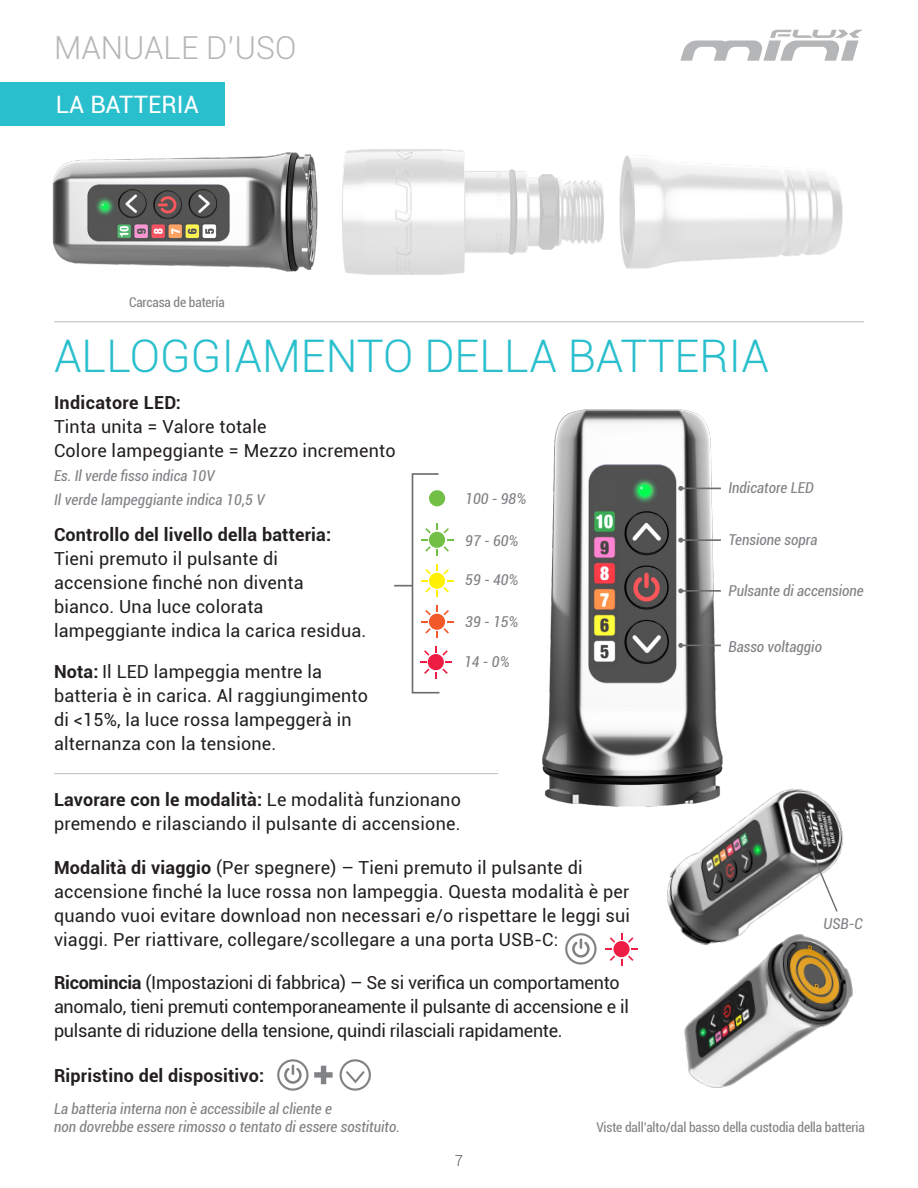
<style>
.page{position:relative;width:918px;height:1188px;background:#fff}
.page>*{position:absolute;margin:0;border:0;box-sizing:border-box;transform-origin:0 0}
.t1{font:300 45px "Roboto";color:#2abfcd}
.t2{font:300 31.65px "Roboto";color:#b5b6b7}
.t3{font:24px "Roboto";color:#fff}
.t4{font:18px/24px "Roboto";letter-spacing:.01em;color:#231f20}
.t5{font:18px/24px "Roboto";letter-spacing:-.015em;color:#231f20}
.t6{font:700 18px "Roboto";letter-spacing:.01em;color:#231f20}
.t7{font:italic condensed 15px "Roboto";color:#808285}
.t8{font:300 15px "Roboto";color:#57585a}
.t9{font:condensed 13.5px "Roboto";letter-spacing:-.01em;color:#808285}
.s1{font-weight:700}
.s2{font-weight:400}
</style>
<div class="page">
<svg style="left:680px;top:30px;width:182px;height:31px"></svg>
<img style="left:667px;top:789px;width:177px;height:142px">
<img style="left:681px;top:925px;width:172px;height:163px">
<img style="left:542px;top:409px;width:187px;height:416px">
<hr style="left:54px;top:321px;width:810px;height:1px;background:#bcbdc0">
<hr style="left:54px;top:773px;width:444px;height:1px;background:#bcbdc0">
<div style="left:0;top:83px;width:225px;height:43px;background:#2abfcd"></div>
<svg style="left:810px;top:851px;width:29px;height:62px"></svg>
<svg style="left:394px;top:473px;width:59px;height:221px"></svg>
<hr style="left:681px;top:488px;width:40px;height:1px;background:#6c6d70">
<svg style="left:678px;top:486px;width:5px;height:5px"></svg>
<hr style="left:681px;top:539px;width:40px;height:2px;background:#6c6d70">
<svg style="left:678px;top:538px;width:5px;height:5px"></svg>
<hr style="left:681px;top:590px;width:40px;height:2px;background:#6c6d70">
<svg style="left:678px;top:588px;width:5px;height:5px"></svg>
<hr style="left:681px;top:645px;width:40px;height:1px;background:#6c6d70">
<svg style="left:678px;top:643px;width:5px;height:5px"></svg>
<svg style="left:340px;top:1059px;width:31px;height:32px"></svg>
<svg style="left:277px;top:1059px;width:56px;height:32px"></svg>
<img style="left:52px;top:152px;width:266px;height:120px">
<svg style="left:342px;top:149px;width:501px;height:126px"></svg>
<svg style="left:565px;top:933px;width:32px;height:32px"></svg>
<div style="left:613px;top:941px;width:17px;height:16px;background:#ed1d43;border-radius:50%"></div>
<svg style="left:628px;top:937px;width:10px;height:13px"></svg>
<svg style="left:628px;top:956px;width:5px;height:5px"></svg>
<svg style="left:610px;top:956px;width:5px;height:5px"></svg>
<svg style="left:606px;top:937px;width:9px;height:13px"></svg>
<h2 class="t2" style="left:54px;top:25px;width:244px">MANUALE D’USO</h2>
<p class="t3" style="left:56px;top:88px;width:145px">LA BATTERIA</p>
<p class="t9" style="left:129px;top:293px;width:97px">Carcasa de batería</p>
<p class="t1" style="left:54px;top:325px;width:716px">ALLOGGIAMENTO DELLA BATTERIA</p>
<p class="t6" style="left:54px;top:390px;width:128px">Indicatore LED:</p>
<p class="t4" style="left:54px;top:414px;width:214px">Tinta unita = Valore totale</p>
<p class="t4" style="left:54px;top:438px;width:343px">Colore lampeggiante = Mezzo incremento</p>
<p class="t7" style="left:54px;top:465px;width:162px">Es. Il verde fisso indica 10V</p>
<p class="t7" style="left:54px;top:489px;width:212px">Il verde lampeggiante indica 10,5 V</p>
<p class="t6" style="left:54px;top:522px;width:279px">Controllo del livello della batteria:</p>
<p class="t4" style="left:54px;top:546px;width:314px">Tieni premuto il pulsante di accensione finché non diventa bianco. Una luce colorata lampeggiante indica la carica residua.</p>
<p class="t4" style="left:54px;top:659px;width:316px"><span class="s1">Nota:</span> Il LED lampeggia mentre la batteria è in carica. Al raggiungimento di &lt;15%, la luce rossa lampeggerà in alternanza con la tensione.</p>
<p class="t7" style="left:465px;top:488px;width:63px">100 - 98%</p>
<p class="t7" style="left:465px;top:530px;width:55px">97 - 60%</p>
<p class="t7" style="left:465px;top:569px;width:55px">59 - 40%</p>
<p class="t7" style="left:465px;top:611px;width:55px">39 - 15%</p>
<p class="t7" style="left:464px;top:651px;width:47px">14 - 0%</p>
<p class="t6" style="left:54px;top:786px;width:408px">Lavorare con le modalità: <span class="s2">Le modalità funzionano</span></p>
<p class="t4" style="left:54px;top:810px;width:408px">premendo e rilasciando il pulsante di accensione.</p>
<p class="t4" style="left:54px;top:855px;width:578px"><span class="s1">Modalità di viaggio</span> (Per spegnere) – Tieni premuto il pulsante di accensione finché la luce rossa non lampeggia. Questa modalità è per quando vuoi evitare download non necessari e/o rispettare le leggi sui viaggi. Per riattivare, collegare/scollegare a una porta USB-C:</p>
<p class="t5" style="left:54px;top:970px;width:577px"><span class="s1">Ricomincia</span> (Impostazioni di fabbrica) – Se si verifica un comportamento anomalo, tieni premuti contemporaneamente il pulsante di accensione e il pulsante di riduzione della tensione, quindi rilasciali rapidamente.</p>
<p class="t6" style="left:54px;top:1063px;width:212px">Ripristino del dispositivo:</p>
<p class="t7" style="left:728px;top:477px;width:87px">Indicatore LED</p>
<p class="t7" style="left:728px;top:529px;width:91px">Tensione sopra</p>
<p class="t7" style="left:728px;top:580px;width:137px">Pulsante di accensione</p>
<p class="t7" style="left:728px;top:636px;width:95px">Basso voltaggio</p>
<p class="t7" style="left:824px;top:913px;width:41px">USB-C</p>
<p class="t7" style="left:54px;top:1098px;width:279px">La batteria interna non è accessibile al cliente e</p>
<p class="t7" style="left:54px;top:1116px;width:348px">non dovrebbe essere rimosso o tentato di essere sostituito.</p>
<p class="t8" style="left:455px;top:1151px;width:10px">7</p>
<p class="t9" style="left:596px;top:1118px;width:270px">Viste dall’alto/dal basso della custodia della batteria</p>
</div>
